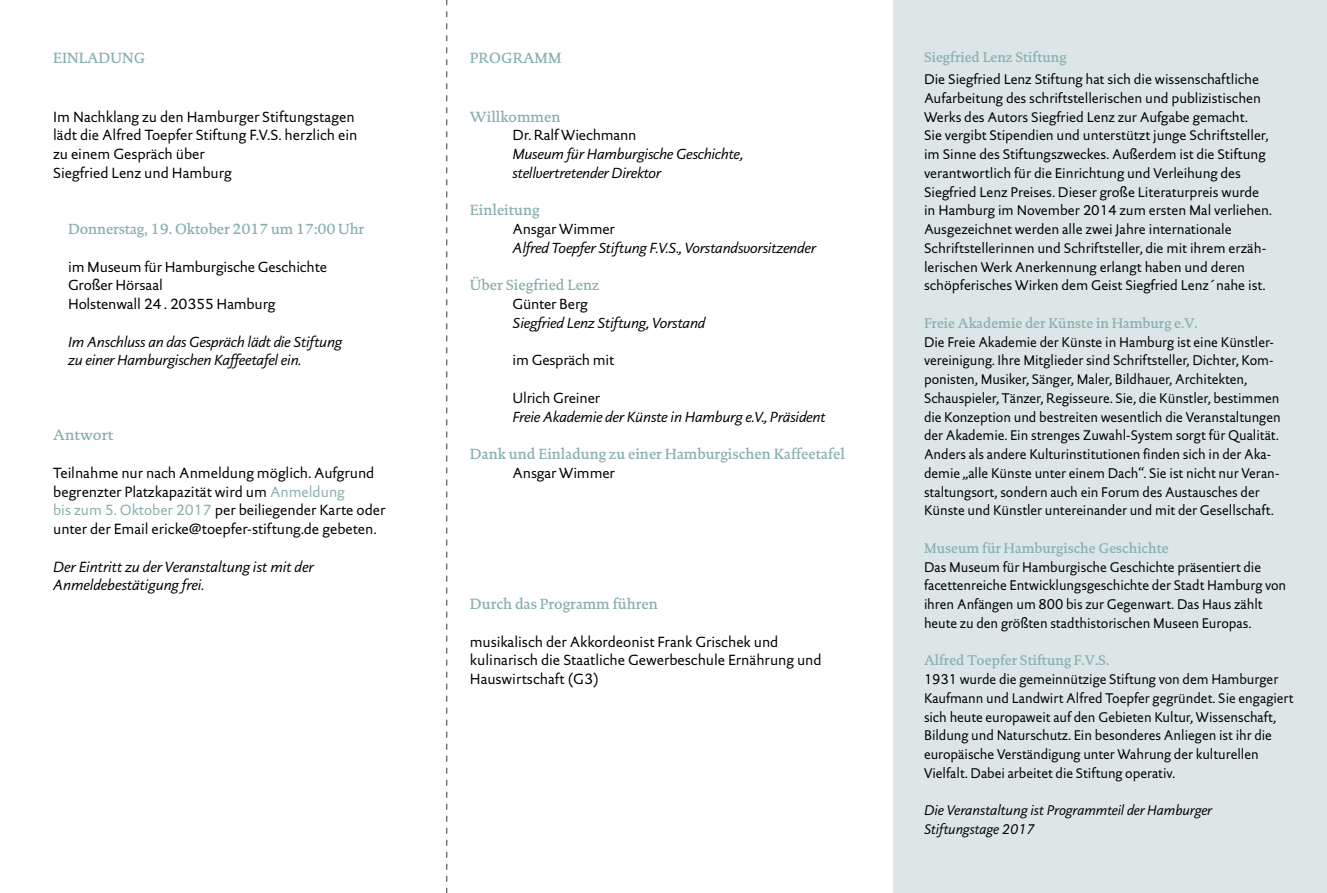
<style>
.page{position:relative;width:1327px;height:893px;background:#fff}
.page>*{position:absolute;margin:0;border:0;box-sizing:border-box;transform-origin:0 0}
.t1{font:15px/18.8px "DTL Documenta Sans T";color:#000}
.t2{font:500 15px "DTL Documenta T";color:#89afaf;scale:.96 1}
.t3{font:italic 15px/18.8px "DTL Documenta Sans T";color:#000}
.t4{font:500 15px "DTL Documenta T";color:#89afaf}
.t5{font:italic 14.85px/18.8px "DTL Documenta Sans T";letter-spacing:-.01em;color:#000}
.t6{font:14.85px/18.8px "DTL Documenta Sans T";letter-spacing:-.01em;color:#000}
.t7{font:500 14.85px "DTL Documenta T";letter-spacing:-.01em;color:#89afaf}
.t8{font:14.25px/18.8px "DTL Documenta Sans T";letter-spacing:-.005em;color:#000}
.t9{font:500 14.25px "DTL Documenta T";color:#89afaf;scale:.96 1}
.t10{font:italic 14.25px/18.8px "DTL Documenta Sans T";color:#000}
.s1{color:#89afaf}
</style>
<div class="page">
<div style="left:893px;top:0;width:434px;height:893px;background:#dce6e6"></div>
<svg style="left:446px;top:0;width:1px;height:893px"></svg>
<p class="t2" style="left:53px;top:48px;width:97px">EINLADUNG</p>
<p class="t1" style="left:53px;top:107px;width:306px">Im Nachklang zu den Hamburger Stiftungstagen lädt die Alfred Toepfer Stiftung F.V.S. herzlich ein zu einem Gespräch über<br>Siegfried Lenz und Hamburg</p>
<p class="t7" style="left:68px;top:220px;width:298px">Donnerstag, 19. Oktober 2017 um 17:00 Uhr</p>
<p class="t6" style="left:68px;top:257px;width:260px">im Museum für Hamburgische Geschichte<br>Großer Hörsaal<br>Holstenwall 24 . 20355 Hamburg</p>
<p class="t5" style="left:68px;top:332px;width:275px">Im Anschluss an das Gespräch lädt die Stiftung zu einer Hamburgischen Kaffeetafel ein.</p>
<p class="t4" style="left:53px;top:426px;width:62px">Antwort</p>
<p class="t1" style="left:53px;top:463px;width:334px">Teilnahme nur nach Anmeldung möglich. Aufgrund begrenzter Platzkapazität wird um <span class="s1">Anmeldung<br>bis zum 5. Oktober 2017</span> per beiliegender Karte oder unter der Email ericke@toepfer-stiftung.de gebeten.</p>
<p class="t3" style="left:53px;top:557px;width:262px">Der Eintritt zu der Veranstaltung ist mit der<br>Anmeldebestätigung frei.</p>
<p class="t2" style="left:470px;top:48px;width:97px">PROGRAMM</p>
<p class="t2" style="left:470px;top:107px;width:96px">Willkommen</p>
<p class="t6" style="left:512px;top:126px;width:126px">Dr. Ralf Wiechmann</p>
<p class="t5" style="left:512px;top:144px;width:232px">Museum für Hamburgische Geschichte, stellvertretender Direktor</p>
<p class="t2" style="left:470px;top:201px;width:74px">Einleitung</p>
<p class="t6" style="left:512px;top:219px;width:104px">Ansgar Wimmer</p>
<p class="t5" style="left:512px;top:238px;width:305px">Alfred Toepfer Stiftung F.V.S., Vorstandsvorsitzender</p>
<p class="t2" style="left:470px;top:276px;width:136px">Über Siegfried Lenz</p>
<p class="t6" style="left:512px;top:294px;width:77px">Günter Berg</p>
<p class="t5" style="left:512px;top:313px;width:194px">Siegfried Lenz Stiftung, Vorstand</p>
<p class="t6" style="left:512px;top:351px;width:103px">im Gespräch mit</p>
<p class="t6" style="left:512px;top:388px;width:89px">Ulrich Greiner</p>
<p class="t5" style="left:512px;top:407px;width:314px">Freie Akademie der Künste in Hamburg e.V., Präsident</p>
<p class="t2" style="left:470px;top:445px;width:392px">Dank und Einladung zu einer Hamburgischen Kaffeetafel</p>
<p class="t6" style="left:512px;top:463px;width:104px">Ansgar Wimmer</p>
<p class="t2" style="left:470px;top:595px;width:197px">Durch das Programm führen</p>
<p class="t1" style="left:470px;top:632px;width:353px">musikalisch der Akkordeonist Frank Grischek und kulinarisch die Staatliche Gewerbeschule Ernährung und<br>Hauswirtschaft (G3)</p>
<p class="t9" style="left:924px;top:49px;width:150px">Siegfried Lenz Stiftung</p>
<p class="t8" style="left:924px;top:70px;width:349px">Die Siegfried Lenz Stiftung hat sich die wissenschaftliche Aufarbeitung des schriftstellerischen und publizistischen Werks des Autors Siegfried Lenz zur Aufgabe gemacht.<br>Sie vergibt Stipendien und unterstützt junge Schriftsteller, im Sinne des Stiftungszweckes. Außerdem ist die Stiftung verantwortlich für die Einrichtung und Verleihung des Siegfried Lenz Preises. Dieser große Literaturpreis wurde in Hamburg im November 2014 zum ersten Mal verliehen.<br>Ausgezeichnet werden alle zwei Jahre internationale Schriftstellerinnen und Schriftsteller, die mit ihrem erzäh&shy;lerischen Werk Anerkennung erlangt haben und deren schöpferisches Wirken dem Geist Siegfried Lenz´nahe ist.</p>
<p class="t9" style="left:924px;top:314px;width:287px">Freie Akademie der Künste in Hamburg e.V.</p>
<p class="t8" style="left:924px;top:332px;width:358px">Die Freie Akademie der Künste in Hamburg ist eine Künstler&shy;vereinigung. Ihre Mitglieder sind Schriftsteller, Dichter, Kom&shy;ponisten, Musiker, Sänger, Maler, Bildhauer, Architekten, Schauspieler, Tänzer, Regisseure. Sie, die Künstler, bestimmen die Konzeption und bestreiten wesentlich die Veranstaltungen der Akademie. Ein strenges Zuwahl-System sorgt für Qualität.<br>Anders als andere Kulturinstitutionen finden sich in der Aka&shy;demie „alle Künste unter einem Dach“. Sie ist nicht nur Veran&shy;staltungsort, sondern auch ein Forum des Austausches der Künste und Künstler untereinander und mit der Gesellschaft.</p>
<p class="t9" style="left:924px;top:539px;width:256px">Museum für Hamburgische Geschichte</p>
<p class="t8" style="left:924px;top:557px;width:364px">Das Museum für Hamburgische Geschichte präsentiert die facettenreiche Entwicklungsgeschichte der Stadt Hamburg von ihren Anfängen um 800 bis zur Gegenwart. Das Haus zählt heute zu den größten stadthistorischen Museen Europas.</p>
<p class="t9" style="left:924px;top:652px;width:194px">Alfred Toepfer Stiftung F.V.S.</p>
<p class="t8" style="left:924px;top:670px;width:371px">1931 wurde die gemeinnützige Stiftung von dem Hamburger Kaufmann und Landwirt Alfred Toepfer gegründet. Sie engagiert sich heute europaweit auf den Gebieten Kultur, Wissenschaft, Bildung und Naturschutz. Ein besonderes Anliegen ist ihr die europäische Verständigung unter Wahrung der kulturellen Vielfalt. Dabei arbeitet die Stiftung operativ.</p>
<p class="t10" style="left:924px;top:801px;width:289px">Die Veranstaltung ist Programmteil der Hamburger<br>Stiftungstage 2017</p>
</div>
